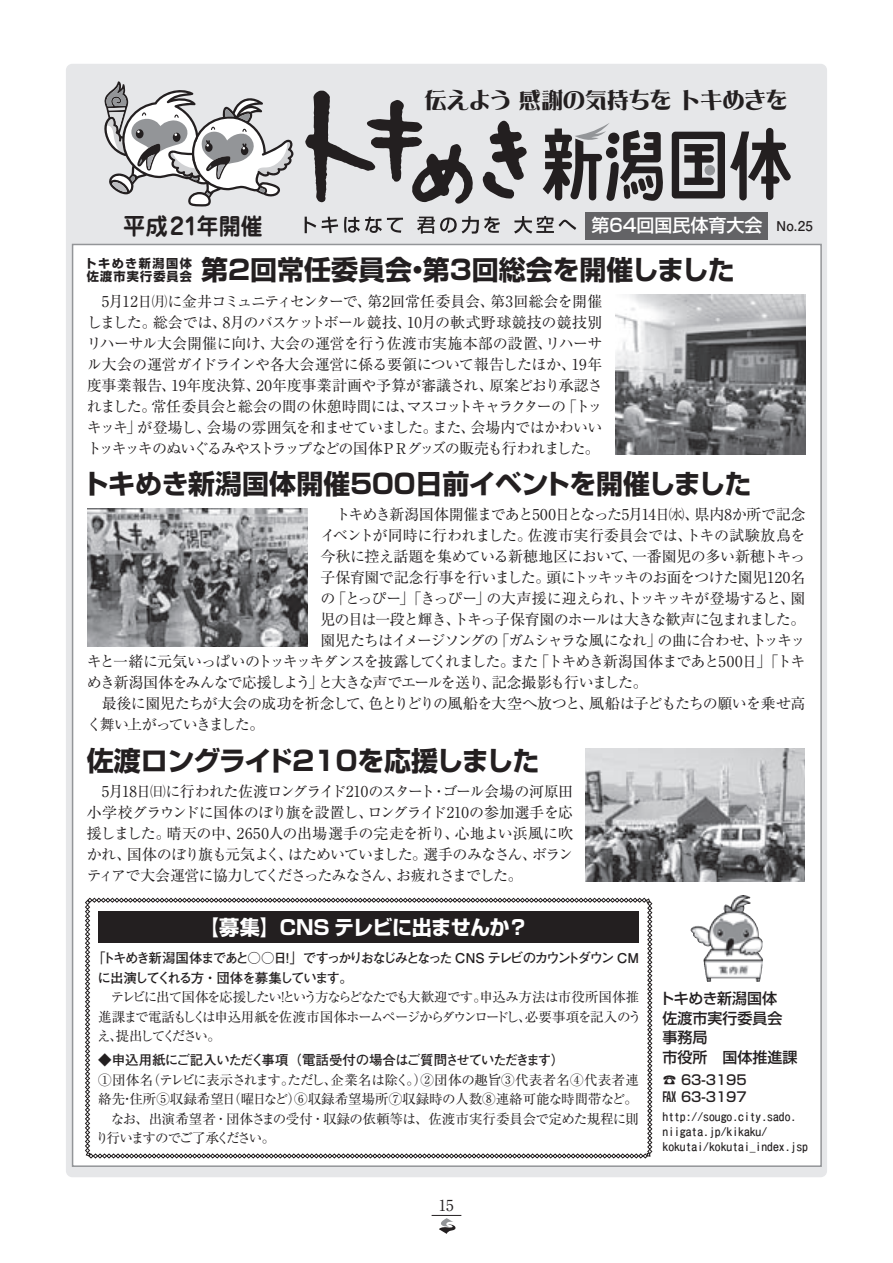
<style>
.page{position:relative;width:893px;height:1263px;background:#fff}
.page>*{position:absolute;margin:0;border:0;box-sizing:border-box;transform-origin:0 0}
.t1{font:700 27px "Shin Go Pro";color:#231f20}
.t2{font:700 27px "Shin Go Pro";letter-spacing:-.02em;color:#231f20}
.t3{font:700 27px "Shin Go Pro";letter-spacing:-.055em;color:#231f20}
.t4{font:700 23.25px "Jun 501 Pro";color:#231f20;scale:.95 1}
.t5{font:22.2px "DF Lei Ga So Std W9";letter-spacing:-.025em;color:#231f20}
.t6{font:700 20.1px "Shin Go Pro";letter-spacing:-.025em;color:#fff}
.t7{font:500 18px "Shin Go Pro";color:#fff}
.t8{font:15.15px "Ryumin Pro";color:#231f20}
.t9{font:15px/21px "Ryumin Pro";letter-spacing:-.06em;color:#231f20;text-align:justify}
.t10{font:15px "Ryumin Pro";letter-spacing:-.08em;color:#231f20}
.t11{font:15px "Ryumin Pro";letter-spacing:-.04em;color:#231f20}
.t12{font:15px "Ryumin Pro";letter-spacing:-.015em;color:#231f20}
.t13{font:15px "Ryumin Pro";letter-spacing:-.035em;color:#231f20}
.t14{font:500 15px/19.5px "Shin Go Pro";color:#231f20}
.t15{font:15px "Ryumin Pro";letter-spacing:-.11em;color:#231f20}
.t16{font:13.5px/19.5px "Ryumin Pro";letter-spacing:-.07em;color:#231f20;text-align:justify}
.t17{font:13.5px/19.5px "Ryumin Pro";letter-spacing:-.095em;color:#231f20}
.t18{font:700 13.5px/19.5px "Futo Go B101 Pro";letter-spacing:-.145em;color:#231f20}
.t19{font:700 13.5px "Futo Go B101 Pro";letter-spacing:-.05em;color:#231f20}
.t20{font:500 13.5px/16.5px "Shin Go Pro";color:#231f20;text-align:right}
.t21{font:700 13.5px "Futo Go B101 Pro";letter-spacing:-.11em;color:#231f20}
.t22{font:700 12.15px "Shin Go Pro";letter-spacing:.13em;color:#231f20}
.t23{font:700 12px/15px "Futo Go B101 Pro";color:#231f20}
.s1{font-size:12.15px}
</style>
<div class="page">
<div style="left:66px;top:64px;width:761px;height:1113px;background:#e6e7e9;border-radius:6px"></div>
<div style="left:72px;top:244px;width:750px;height:923px;background:#fff;border:2px solid #939598"></div>
<svg style="left:482px;top:121px;width:45px;height:78px"></svg>
<svg style="left:305px;top:90px;width:168px;height:114px"></svg>
<svg style="left:672px;top:128px;width:119px;height:72px"></svg>
<svg style="left:543px;top:123px;width:120px;height:78px"></svg>
<div style="left:704px;top:165px;width:11px;height:10px;background:#939598;border-radius:50%"></div>
<svg style="left:305px;top:217px;width:11px;height:16px"></svg>
<svg style="left:322px;top:217px;width:16px;height:16px"></svg>
<svg style="left:344px;top:217px;width:59px;height:16px"></svg>
<svg style="left:417px;top:216px;width:83px;height:18px"></svg>
<svg style="left:514px;top:216px;width:62px;height:18px"></svg>
<svg style="left:104px;top:81px;width:189px;height:126px"></svg>
<div style="left:585px;top:212px;width:182px;height:27px;background:#636366"></div>
<svg style="left:432px;top:1215px;width:29px;height:19px"></svg>
<img style="left:586px;top:748px;width:218px;height:133px">
<svg style="left:85px;top:898px;width:567px;height:260px"></svg>
<img style="left:691px;top:895px;width:72px;height:87px">
<img style="left:615px;top:294px;width:190px;height:160px">
<img style="left:87px;top:509px;width:221px;height:137px">
<h3 class="t5" style="left:424px;top:88px;width:365px">伝えよう 感謝の気持ちを トキめきを</h3>
<h2 class="t4" style="left:123px;top:207px;width:148px">平成21年開催</h2>
<p class="t7" style="left:591px;top:211px;width:172px">第６４回国民体育大会</p>
<p class="t21" style="left:776px;top:215px;width:38px">No.25</p>
<h1 class="t1" style="left:87px;top:248px;width:649px"><span class="s1">佐渡市実行委員会</span> 第2回常任委員会・第3回総会を開催しました</h1>
<p class="t9" style="left:87px;top:290px;width:517px;text-indent:15px">5月12日㈪に金井コミュニティセンターで、第2回常任委員会、第3回総会を開催しました。総会では、8月のバスケットボール競技、10月の軟式野球競技の競技別リハーサル大会開催に向け、大会の運営を行う佐渡市実施本部の設置、リハーサル大会の運営ガイドラインや各大会運営に係る要領について報告したほか、19年度事業報告、19年度決算、20年度事業計画や予算が審議され、原案どおり承認されました。常任委員会と総会の間の休憩時間には、マスコットキャラクターの「トッキッキ」が登場し、会場の雰囲気を和ませていました。また、会場内ではかわいいトッキッキのぬいぐるみやストラップなどの国体ＰＲグッズの販売も行われました。</p>
<h1 class="t2" style="left:82px;top:462px;width:671px">トキめき新潟国体開催５００日前イベントを開催しました</h1>
<p class="t9" style="left:335px;top:503px;width:472px">トキめき新潟国体開催まであと500日となった5月14日㈬、県内8か所で記念</p>
<p class="t12" style="left:320px;top:524px;width:487px">イベントが同時に行われました。佐渡市実行委員会では、トキの試験放鳥を</p>
<p class="t13" style="left:320px;top:545px;width:487px">今秋に控え話題を集めている新穂地区において、一番園児の多い新穂トキっ</p>
<p class="t9" style="left:320px;top:566px;width:487px">子保育園で記念行事を行いました。頭にトッキッキのお面をつけた園児120名</p>
<p class="t9" style="left:320px;top:587px;width:487px">の「とっぴー」「きっぴー」の大声援に迎えられ、トッキッキが登場すると、園</p>
<p class="t9" style="left:320px;top:608px;width:487px">児の目は一段と輝き、トキっ子保育園のホールは大きな歓声に包まれました。</p>
<p class="t10" style="left:320px;top:629px;width:487px">園児たちはイメージソングの「ガムシャラな風になれ」の曲に合わせ、トッキッ</p>
<p class="t9" style="left:87px;top:650px;width:720px">キと一緒に元気いっぱいのトッキッキダンスを披露してくれました。また「トキめき新潟国体まであと500日」「トキ</p>
<p class="t10" style="left:87px;top:671px;width:562px">めき新潟国体をみんなで応援しよう」と大きな声でエールを送り、記念撮影も行いました。</p>
<p class="t11" style="left:102px;top:692px;width:705px">最後に園児たちが大会の成功を祈念して、色とりどりの風船を大空へ放つと、風船は子どもたちの願いを乗せ高</p>
<p class="t15" style="left:87px;top:713px;width:179px">く舞い上がっていきました。</p>
<h1 class="t3" style="left:87px;top:739px;width:454px">佐渡ロングライド２１０を応援しました</h1>
<p class="t9" style="left:87px;top:780px;width:488px;text-indent:15px">5月18日㈰に行われた佐渡ロングライド210のスタート・ゴール会場の河原田小学校グラウンドに国体のぼり旗を設置し、ロングライド210の参加選手を応援しました。晴天の中、2650人の出場選手の完走を祈り、心地よい浜風に吹かれ、国体のぼり旗も元気よく、はためいていました。選手のみなさん、ボランティアで大会運営に協力してくださったみなさん、お疲れさまでした。</p>
<p class="t22" style="left:85px;top:253px;width:109px">トキめき新潟国体</p>
<h3 class="t6" style="left:199px;top:911px;width:331px">【募集】CNS テレビに出ませんか？</h3>
<p class="t18" style="left:98px;top:947px;width:543px;text-indent:-5px">「トキめき新潟国体まであと○○日！」ですっかりおなじみとなった CNS テレビのカウントダウン CMに出演してくれる方・団体を募集しています。</p>
<p class="t17" style="left:97px;top:986px;width:546px">　テレビに出て国体を応援したい！という方ならどなたでも大歓迎です。申込み方法は市役所国体推進課まで電話もしくは申込用紙を佐渡市国体ホームページからダウンロードし、必要事項を記入のうえ、提出してください。</p>
<p class="t19" style="left:98px;top:1049px;width:468px">◆申込用紙にご記入いただく事項（電話受付の場合はご質問させていただきます）</p>
<p class="t16" style="left:96px;top:1069px;width:545px">①団体名（テレビに表示されます。ただし、企業名は除く。）②団体の趣旨③代表者名④代表者連絡先・住所⑤収録希望日（曜日など）⑥収録希望場所⑦収録時の人数⑧連絡可能な時間帯など。　なお、出演希望者・団体さまの受付・収録の依頼等は、佐渡市実行委員会で定めた規程に則り行いますのでご了承ください。</p>
<p class="t8" style="left:439px;top:1193px;width:16px">15</p>
<p class="t14" style="left:659px;top:987px;width:140px">トキめき新潟国体<br>佐渡市実行委員会事務局<br>市役所　国体推進課</p>
<p class="t20" style="left:663px;top:1070px;width:85px">☎ 63-3195<br>63-3197</p>
<p class="t23" style="left:662px;top:1107px;width:147px">http://sougo.city.sado. niigata.jp/kikaku/ kokutai/kokutai_index.jsp</p>
</div>
